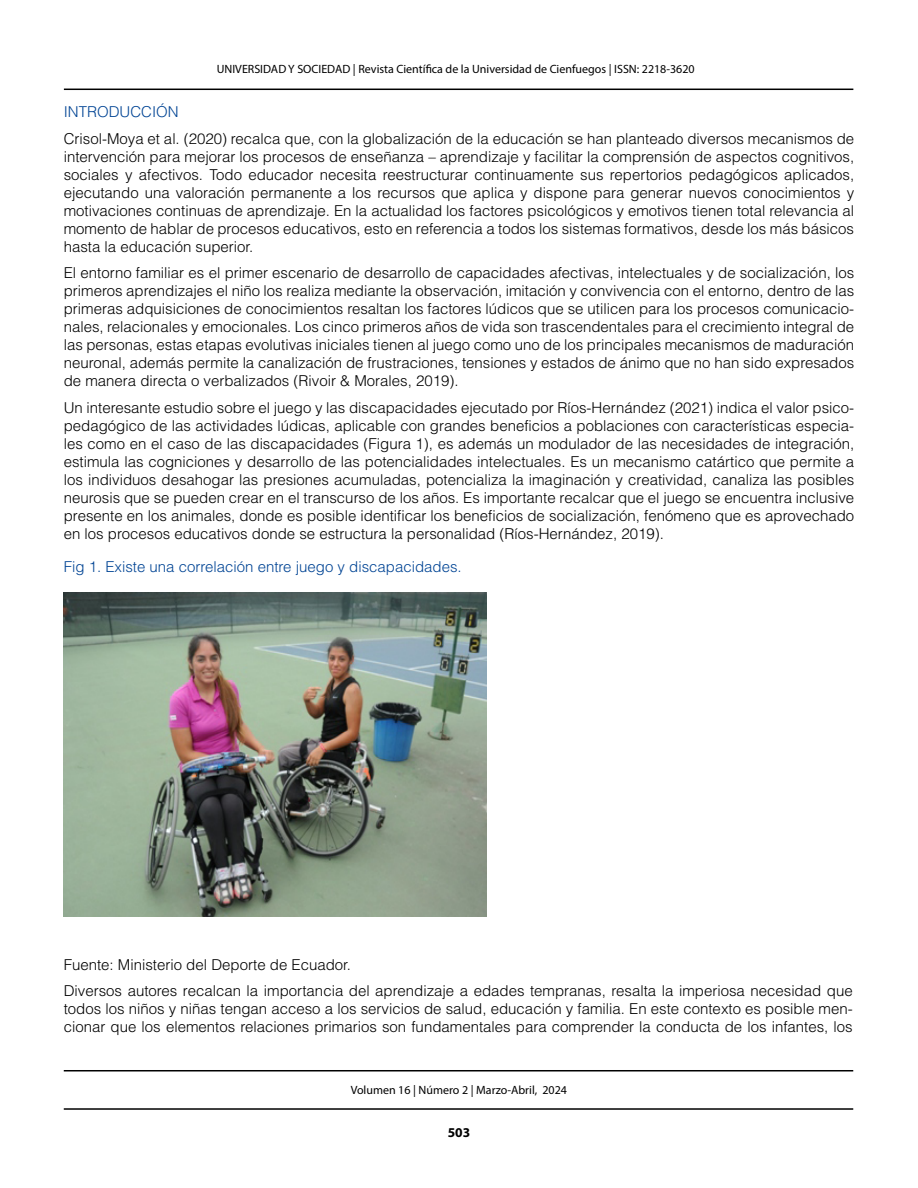
<style>
.page{position:relative;width:918px;height:1188px;background:#fff}
.page>*{position:absolute;margin:0;border:0;box-sizing:border-box;transform-origin:0 0}
.t1{font:300 15px/18px "Helvetica LT Std";color:#000;text-align:justify}
.t2{font:300 15px "Helvetica LT Std";color:#004494}
.t3{font:700 13.5px "Myriad Pro";color:#000}
.t4{font:12px "Myriad Pro";color:#000}
</style>
<div class="page">
<hr style="left:64px;top:89px;width:789px;height:1px;background:#000">
<hr style="left:64px;top:1108px;width:789px;height:2px;background:#000">
<hr style="left:64px;top:1070px;width:789px;height:1px;background:#000">
<img style="left:64px;top:593px;width:423px;height:324px">
<p class="t4" style="left:217px;top:61px;width:479px">UNIVERSIDAD Y SOCIEDAD | Revista Científica de la Universidad de Cienfuegos | ISSN: 2218-3620</p>
<p class="t2" style="left:64px;top:102px;width:117px">INTRODUCCIÓN</p>
<p class="t1" style="left:64px;top:129px;width:792px">Crisol-Moya et al. (2020) recalca que, con la globalización de la educación se han planteado diversos mecanismos de intervención para mejorar los procesos de enseñanza – aprendizaje y facilitar la comprensión de aspectos cognitivos, sociales y afectivos. Todo educador necesita reestructurar continuamente sus repertorios pedagógicos aplicados, ejecutando una valoración permanente a los recursos que aplica y dispone para generar nuevos conocimientos y motivaciones continuas de aprendizaje. En la actualidad los factores psicológicos y emotivos tienen total relevancia al momento de hablar de procesos educativos, esto en referencia a todos los sistemas formativos, desde los más básicos hasta la educación superior.</p>
<p class="t1" style="left:64px;top:264px;width:792px">El entorno familiar es el primer escenario de desarrollo de capacidades afectivas, intelectuales y de socialización, los primeros aprendizajes el niño los realiza mediante la observación, imitación y convivencia con el entorno, dentro de las primeras adquisiciones de conocimientos resaltan los factores lúdicos que se utilicen para los procesos comunicacio&shy;nales, relacionales y emocionales. Los cinco primeros años de vida son trascendentales para el crecimiento integral de las personas, estas etapas evolutivas iniciales tienen al juego como uno de los principales mecanismos de maduración neuronal, además permite la canalización de frustraciones, tensiones y estados de ánimo que no han sido expresados de manera directa o verbalizados (Rivoir &amp; Morales, 2019).</p>
<p class="t1" style="left:64px;top:398px;width:792px">Un interesante estudio sobre el juego y las discapacidades ejecutado por Ríos-Hernández (2021) indica el valor psico&shy;pedagógico de las actividades lúdicas, aplicable con grandes beneficios a poblaciones con características especia&shy;les como en el caso de las discapacidades (Figura 1), es además un modulador de las necesidades de integración, estimula las cogniciones y desarrollo de las potencialidades intelectuales. Es un mecanismo catártico que permite a los individuos desahogar las presiones acumuladas, potencializa la imaginación y creatividad, canaliza las posibles neurosis que se pueden crear en el transcurso de los años. Es importante recalcar que el juego se encuentra inclusive presente en los animales, donde es posible identificar los beneficios de socialización, fenómeno que es aprovechado en los procesos educativos donde se estructura la personalidad (Ríos-Hernández, 2019).</p>
<p class="t2" style="left:64px;top:557px;width:399px">Fig 1. Existe una correlación entre juego y discapacidades.</p>
<p class="t1" style="left:64px;top:951px;width:790px;line-height:26.5px">Fuente: Ministerio del Deporte de Ecuador.<br>Diversos autores recalcan la importancia del aprendizaje a edades tempranas, resalta la imperiosa necesidad que</p>
<p class="t1" style="left:64px;top:1000px;width:791px">todos los niños y niñas tengan acceso a los servicios de salud, educación y familia. En este contexto es posible men&shy;cionar que los elementos relaciones primarios son fundamentales para comprender la conducta de los infantes, los</p>
<p class="t4" style="left:351px;top:1083px;width:218px">Volumen 16 | Número 2 | Marzo-Abril, 2024</p>
<p class="t3" style="left:448px;top:1124px;width:24px">503</p>
</div>
